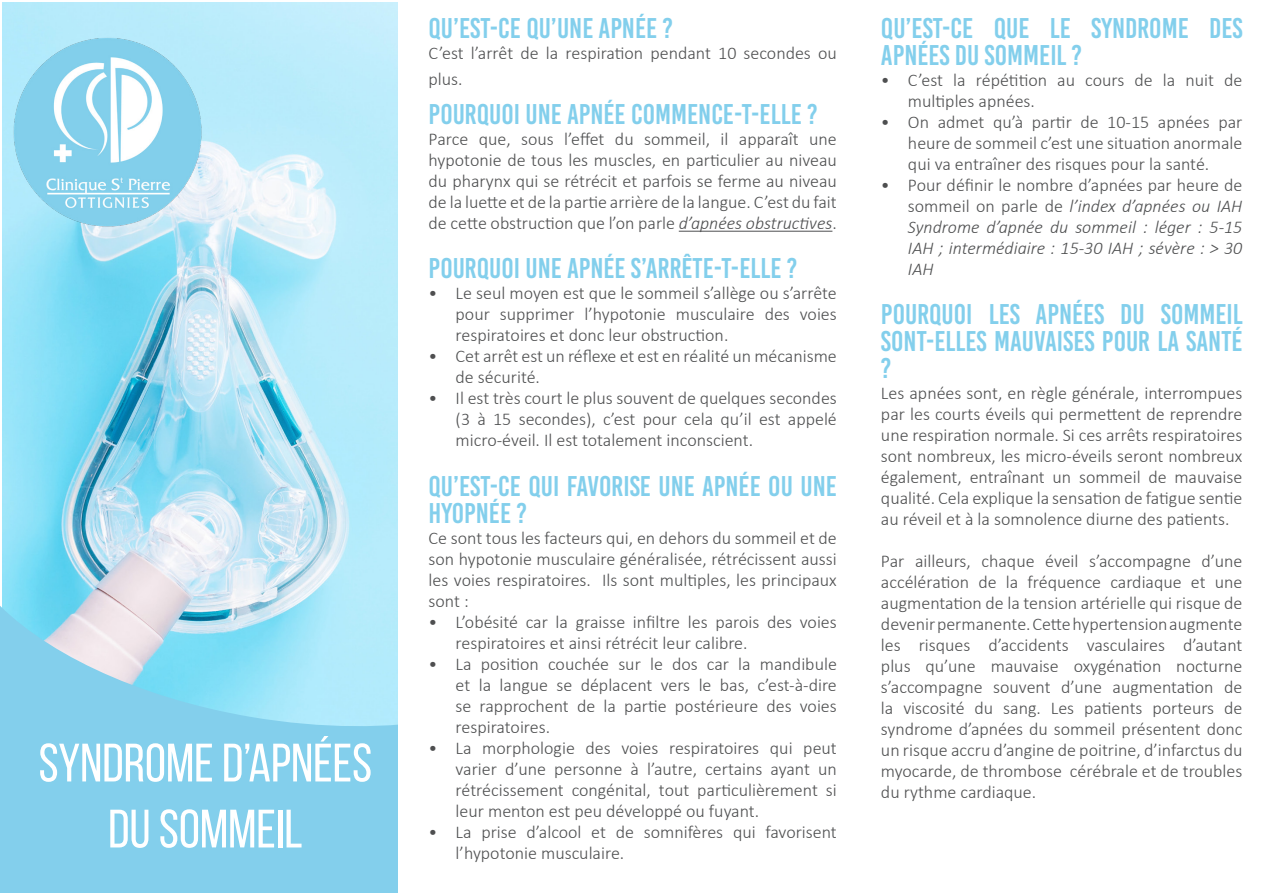
<style>
.page{position:relative;width:1263px;height:893px;background:#fff}
.page>*{position:absolute;margin:0;border:0;box-sizing:border-box;transform-origin:0 0}
.t1{font:54px "Bebas Neue";color:#fff}
.t2{font:28.5px/27px "Bebas Kai";color:#83cfec}
.t3{font:300 18px/21px "Calibri";color:#4e4f50;text-align:justify}
.t4{font:italic 300 18px/21px "Calibri";color:#4e4f50;text-align:justify}
.s1{font-style:italic}
.s2{font-style:normal}
</style>
<div class="page">
<hr style="left:679px;top:231px;width:153px;height:1px;background:#4e4f50">
<img style="left:2px;top:2px;width:396px;height:593px">
<svg style="left:0;top:595px;width:398px;height:298px;background:#90d5ee"></svg>
<img style="left:2px;top:27px;width:212px;height:211px">
<p class="t1" style="left:39px;top:734px;width:335px">SYNDROME D’APNÉES</p>
<p class="t1" style="left:108px;top:800px;width:196px">DU SOMMEIL</p>
<p class="t2" style="left:429px;top:15px;width:246px">QU’EST-CE QU’UNE APNÉE ?</p>
<p class="t3" style="left:429px;top:40px;width:410px;line-height:25.5px">C’est l’arrêt de la respiration pendant 10 secondes ou plus.</p>
<p class="t2" style="left:429px;top:101px;width:391px">POURQUOI UNE APNÉE COMMENCE-T-ELLE ?</p>
<p class="t3" style="left:429px;top:128px;width:410px">Parce que, sous l’effet du sommeil, il apparaît une hypotonie de tous les muscles, en particulier au niveau du pharynx qui se rétrécit et parfois se ferme au niveau de la luette et de la partie arrière de la langue. C’est du fait de cette obstruction que l’on parle <span class="s1">d’apnées obstructives</span>.</p>
<p class="t2" style="left:429px;top:255px;width:370px">POURQUOI UNE APNÉE S’ARRÊTE-T-ELLE ?</p>
<p class="t3" style="left:456px;top:282px;width:383px;text-indent:-27px">• Le seul moyen est que le sommeil s’allège ou s’arrête pour supprimer l’hypotonie musculaire des voies respiratoires et donc leur obstruction.</p>
<p class="t3" style="left:456px;top:345px;width:383px;text-indent:-27px">• Cet arrêt est un réflexe et est en réalité un mécanisme de sécurité.</p>
<p class="t3" style="left:456px;top:387px;width:383px;text-indent:-27px">• Il est très court le plus souvent de quelques secondes (3 à 15 secondes), c’est pour cela qu’il est appelé micro-éveil. Il est totalement inconscient.</p>
<p class="t2" style="left:429px;top:473px;width:410px">QU’EST-CE QUI FAVORISE UNE APNÉE OU UNE<br>HYOPNÉE ?</p>
<p class="t3" style="left:429px;top:528px;width:410px">Ce sont tous les facteurs qui, en dehors du sommeil et de son hypotonie musculaire généralisée, rétrécissent aussi les voies respiratoires. Ils sont multiples, les principaux sont :</p>
<p class="t3" style="left:456px;top:612px;width:383px;text-indent:-27px">• L’obésité car la graisse infiltre les parois des voies respiratoires et ainsi rétrécit leur calibre.</p>
<p class="t3" style="left:456px;top:654px;width:383px;text-indent:-27px">• La position couchée sur le dos car la mandibule et la langue se déplacent vers le bas, c’est-à-dire se rapprochent de la partie postérieure des voies respiratoires.</p>
<p class="t3" style="left:456px;top:738px;width:383px;text-indent:-27px">• La morphologie des voies respiratoires qui peut varier d’une personne à l’autre, certains ayant un rétrécissement congénital, tout particulièrement si leur menton est peu développé ou fuyant.</p>
<p class="t3" style="left:456px;top:822px;width:383px;text-indent:-27px">• La prise d’alcool et de somnifères qui favorisent l’hypotonie musculaire.</p>
<p class="t2" style="left:881px;top:15px;width:363px">QU’EST-CE QUE LE SYNDROME DES<br>APNÉES DU SOMMEIL ?</p>
<p class="t3" style="left:908px;top:70px;width:336px;text-indent:-27px">• C’est la répétition au cours de la nuit de multiples apnées.</p>
<p class="t3" style="left:908px;top:112px;width:336px;text-indent:-27px">• On admet qu’à partir de 10-15 apnées par heure de sommeil c’est une situation anormale qui va entraîner des risques pour la santé.</p>
<p class="t4" style="left:908px;top:175px;width:336px;text-indent:-27px"><span class="s2">• Pour définir le nombre d’apnées par heure de sommeil on parle de</span> l’index d’apnées ou IAH Syndrome d’apnée du sommeil : léger : 5-15<br>IAH ; intermédiaire : 15-30 IAH ; sévère : &gt; 30<br>IAH</p>
<p class="t2" style="left:881px;top:301px;width:363px;text-align:justify">POURQUOI LES APNÉES DU SOMMEIL SONT-ELLES MAUVAISES POUR LA SANTÉ ?</p>
<p class="t3" style="left:881px;top:382px;width:363px">Les apnées sont, en règle générale, interrompues par les courts éveils qui permettent de reprendre une respiration normale. Si ces arrêts respiratoires sont nombreux, les micro-éveils seront nombreux également, entraînant un sommeil de mauvaise qualité. Cela explique la sensation de fatigue sentie au réveil et à la somnolence diurne des patients.</p>
<p class="t3" style="left:881px;top:550px;width:363px">Par ailleurs, chaque éveil s’accompagne d’une accélération de la fréquence cardiaque et une augmentation de la tension artérielle qui risque de devenir permanente. Cette hypertension augmente les risques d’accidents vasculaires d’autant plus qu’une mauvaise oxygénation nocturne s’accompagne souvent d’une augmentation de la viscosité du sang. Les patients porteurs de syndrome d’apnées du sommeil présentent donc un risque accru d’angine de poitrine, d’infarctus du myocarde, de thrombose cérébrale et de troubles du rythme cardiaque.</p>
</div>
